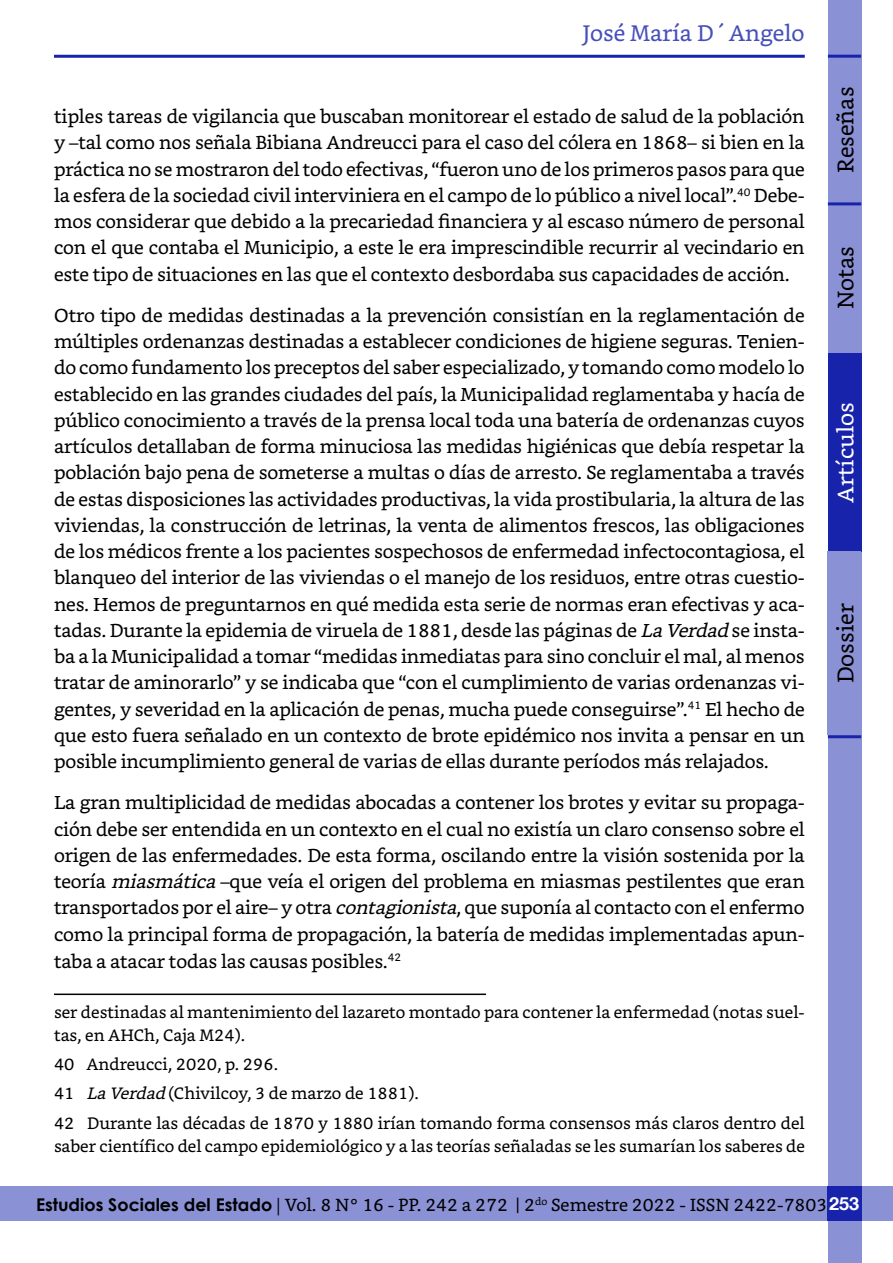
<style>
.page{position:relative;width:893px;height:1263px;background:#fff}
.page>*{position:absolute;margin:0;border:0;box-sizing:border-box;transform-origin:0 0}
.t1{font:22.5px "Bookerly";color:#000}
.t2{font:22.5px "Bookerly";color:#464fbc}
.t3{font:22.5px "Bookerly";color:#fff}
.Cuerpo{font:18.75px/26.2px "Bookerly";letter-spacing:-.01em;color:#000;text-align:justify}
.t4{font:17.55px "Bookerly";color:#000}
.Notas_al_pie{font:16.5px/23.2px "Bookerly";color:#000}
.s1{font-style:italic}
.s2{font-family:"Century Gothic";font-weight:700}
.s3{font-family:"Minion Pro"}
.s4{font-family:"Helvetica Neue";font-weight:700;font-size:18px;color:#fff}
</style>
<div class="page">
<div style="left:0;top:1187px;width:893px;height:34px;background:#8b91d5"></div>
<div style="left:828px;top:0;width:33px;height:1263px;background:#8b91d5"></div>
<div style="left:828px;top:353px;width:33px;height:199px;background:#1823ab"></div>
<div style="left:828px;top:551px;width:33px;height:184px;background:#8b91d5"></div>
<hr style="left:828px;top:202px;width:33px;height:3px;background:#1823ab">
<div style="left:827px;top:1187px;width:34px;height:34px;background:#1823ab"></div>
<hr style="left:54px;top:55px;width:751px;height:3px;background:#1823ab">
<hr style="left:828px;top:55px;width:33px;height:3px;background:#1823ab">
<hr style="left:828px;top:735px;width:33px;height:3px;background:#1823ab">
<hr style="left:54px;top:993px;width:432px;height:2px;background:#000">
<p class="t2" style="left:583px;top:20px;width:224px">José María D´Angelo</p>
<p class="Cuerpo" style="left:54px;top:103px;width:752px">tiples tareas de vigilancia que buscaban monitorear el estado de salud de la población y –tal como nos señala Bibiana Andreucci para el caso del cólera en 1868– si bien en la práctica no se mostraron del todo efectivas, “fueron uno de los primeros pasos para que la esfera de la sociedad civil interviniera en el campo de lo público a nivel local”.<sup>40</sup> Debe&shy;mos considerar que debido a la precariedad financiera y al escaso número de personal con el que contaba el Municipio, a este le era imprescindible recurrir al vecindario en este tipo de situaciones en las que el contexto desbordaba sus capacidades de acción.</p>
<p class="Cuerpo" style="left:54px;top:302px;width:752px">Otro tipo de medidas destinadas a la prevención consistían en la reglamentación de múltiples ordenanzas destinadas a establecer condiciones de higiene seguras. Tenien&shy;do como fundamento los preceptos del saber especializado, y tomando como modelo lo establecido en las grandes ciudades del país, la Municipalidad reglamentaba y hacía de público conocimiento a través de la prensa local toda una batería de ordenanzas cuyos artículos detallaban de forma minuciosa las medidas higiénicas que debía respetar la población bajo pena de someterse a multas o días de arresto. Se reglamentaba a través de estas disposiciones las actividades productivas, la vida prostibularia, la altura de las viviendas, la construcción de letrinas, la venta de alimentos frescos, las obligaciones de los médicos frente a los pacientes sospechosos de enfermedad infectocontagiosa, el blanqueo del interior de las viviendas o el manejo de los residuos, entre otras cuestio&shy;nes. Hemos de preguntarnos en qué medida esta serie de normas eran efectivas y aca&shy;tadas. Durante la epidemia de viruela de 1881, desde las páginas de <span class="s1">LaVerdad</span>se insta&shy;ba a la Municipalidad a tomar “medidas inmediatas para sino concluir el mal, al menos tratar de aminorarlo” y se indicaba que “con el cumplimiento de varias ordenanzas vi&shy;gentes, y severidad en la aplicación de penas, mucha puede conseguirse”.<sup>41</sup> El hecho de que esto fuera señalado en un contexto de brote epidémico nos invita a pensar en un posible incumplimiento general de varias de ellas durante períodos más relajados.</p>
<p class="Cuerpo" style="left:54px;top:790px;width:752px">La gran multiplicidad de medidas abocadas a contener los brotes y evitar su propaga&shy;ción debe ser entendida en un contexto en el cual no existía un claro consenso sobre el origen de las enfermedades. De esta forma, oscilando entre la visión sostenida por la teoría <span class="s1">miasmática</span>–que veía el origen del problema en miasmas pestilentes que eran transportados por el aire– y otra <span class="s1">contagionista</span>, que suponía al contacto con el enfermo como la principal forma de propagación, la batería de medidas implementadas apun&shy;taba a atacar todas las causas posibles.<sup>42</sup></p>
<p class="Notas_al_pie" style="left:54px;top:1000px;width:752px">ser destinadas al mantenimiento del lazareto montado para contener la enfermedad (notas suel&shy;tas, en AHCh, Caja M24).</p>
<p class="Notas_al_pie" style="left:54px;top:1053px;width:226px">40 Andreucci, 2020, p. 296.</p>
<p class="Notas_al_pie" style="left:54px;top:1082px;width:366px">41 <span class="s1">LaVerdad</span>(Chivilcoy, 3 de marzo de 1881).</p>
<p class="Notas_al_pie" style="left:54px;top:1111px;width:752px">42 Durante las décadas de 1870 y 1880 irían tomando forma consensos más claros dentro del saber científico del campo epidemiológico y a las teorías señaladas se les sumarían los saberes de</p>
<p class="t1" style="left:833px;top:173px;width:88px;rotate:-90deg">Reseñas</p>
<p class="t1" style="left:833px;top:309px;width:65px;rotate:-90deg">Notas</p>
<p class="t3" style="left:833px;top:503px;width:102px;rotate:-90deg">Artículos</p>
<p class="t1" style="left:833px;top:683px;width:82px;rotate:-90deg">Dossier</p>
<p class="t4" style="left:36px;top:1194px;width:825px"><span class="s2">Estudios Sociales del Estado</span> <span class="s3">|</span> Vol. 8 N° 16 - PP. 242 a 272 | 2<sup>do</sup> Semestre 2022 - ISSN 2422-7803<span class="s4">253</span></p>
</div>
